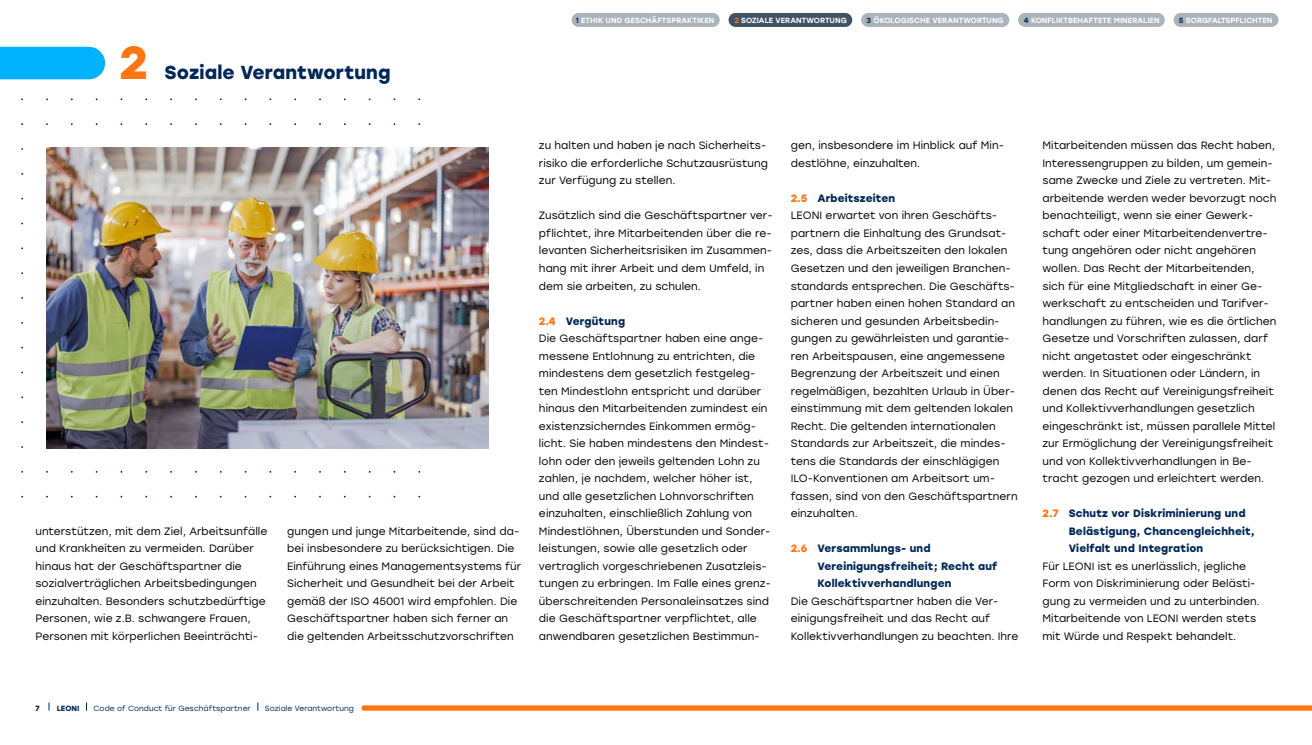
<style>
.page{position:relative;width:1312px;height:745px;background:#fff}
.page>*{position:absolute;margin:0;border:0;box-sizing:border-box;transform-origin:0 0}
.Vorwort_Inhalt{font:700 46.25px "Stolzl";color:#ff7514}
.Kapitelname_klein{font:700 18.75px "Stolzl";letter-spacing:.005em;color:#002857}
.Fließtext{font:10.62px/17.5px "Stolzl";letter-spacing:.005em;color:#000}
.Absatzüberschriften{font:700 10.62px/17.5px "Stolzl";letter-spacing:.015em;color:#002857}
.Navigation_2{font:500 7.5px "Stolzl";letter-spacing:.005em;color:#fff}
.Seitenzahl{font:7.5px "Stolzl";letter-spacing:.005em;color:#002857}
.Seitenzahl-2{font:700 7.5px "Stolzl";letter-spacing:.005em;color:#002857}
.s1{color:#002857}
.s2{color:#ff7514}
</style>
<div class="page">
<div style="left:571px;top:13px;width:148px;height:14px;background:#abb3bb;border-radius:7px"></div>
<div style="left:861px;top:13px;width:148px;height:14px;background:#abb3bb;border-radius:7px"></div>
<div style="left:1017px;top:13px;width:147px;height:14px;background:#abb3bb;border-radius:7px"></div>
<div style="left:1173px;top:13px;width:105px;height:14px;background:#abb3bb;border-radius:7px"></div>
<div style="left:728px;top:13px;width:124px;height:14px;background:#405365;border-radius:7px"></div>
<svg style="left:361px;top:705px;width:950px;height:5px;background:#ff7f26"></svg>
<div style="left:0;top:47px;width:105px;height:32px;background:#00b2ff"></div>
<img style="left:46px;top:147px;width:442px;height:301px">
<p class="Vorwort_Inhalt" style="left:119px;top:30px;width:30px">2</p>
<p class="Kapitelname_klein" style="left:164px;top:59px;width:227px">Soziale Verantwortung</p>
<p class="Navigation_2" style="left:575px;top:15px;width:140px"><span class="s1">1</span> ETHIK UND GESCHÄFTSPRAKTIKEN</p>
<p class="Navigation_2" style="left:734px;top:15px;width:114px"><span class="s2">2</span> SOZIALE VERANTWORTUNG</p>
<p class="Navigation_2" style="left:866px;top:15px;width:139px"><span class="s1">3</span> ÖKOLOGISCHE VERANTWORTUNG</p>
<p class="Navigation_2" style="left:1023px;top:15px;width:137px"><span class="s1">4</span> KONFLIKTBEHAFTETE MINERALIEN</p>
<p class="Navigation_2" style="left:1178px;top:15px;width:95px"><span class="s1">5</span> SORGFALTSPFLICHTEN</p>
<p class="Fließtext" style="left:35px;top:521px;width:233px">unterstützen, mit dem Ziel, Arbeitsunfälle und Krankheiten zu vermeiden. Darüber hinaus hat der Geschäftspartner die sozialverträglichen Arbeitsbedingungen einzuhalten. Besonders schutzbedürftige Personen, wie z.B. schwangere Frauen, Personen mit körperlichen Beeinträchti-</p>
<p class="Fließtext" style="left:287px;top:521px;width:235px">gungen und junge Mitarbeitende, sind da&shy;bei insbesondere zu berücksichtigen. Die Einführung eines Managementsystems für Sicherheit und Gesundheit bei der Arbeit gemäß der ISO 45001 wird empfohlen. Die Geschäftspartner haben sich ferner an die geltenden Arbeitsschutzvorschriften</p>
<p class="Fließtext" style="left:539px;top:136px;width:230px">zu halten und haben je nach Sicherheits&shy;risiko die erforderliche Schutzausrüstung zur Verfügung zu stellen.</p>
<p class="Fließtext" style="left:539px;top:206px;width:235px">Zusätzlich sind die Geschäftspartner ver&shy;pflichtet, ihre Mitarbeitenden über die re&shy;levanten Sicherheitsrisiken im Zusammen&shy;hang mit ihrer Arbeit und dem Umfeld, in dem sie arbeiten, zu schulen.</p>
<p class="Absatzüberschriften" style="left:539px;top:311px;width:88px"><span class="s2">2.4</span> Vergütung</p>
<p class="Fließtext" style="left:539px;top:329px;width:233px">Die Geschäftspartner haben eine ange&shy;messene Entlohnung zu entrichten, die mindestens dem gesetzlich festgeleg&shy;ten Mindestlohn entspricht und darüber hinaus den Mitarbeitenden zumindest ein existenzsicherndes Einkommen ermög&shy;licht. Sie haben mindestens den Mindest&shy;lohn oder den jeweils geltenden Lohn zu zahlen, je nachdem, welcher höher ist, und alle gesetzlichen Lohnvorschriften einzuhalten, einschließlich Zahlung von Mindestlöhnen, Überstunden und Sonder&shy;leistungen, sowie alle gesetzlich oder vertraglich vorgeschriebenen Zusatzleis&shy;tungen zu erbringen. Im Falle eines grenz&shy;überschreitenden Personaleinsatzes sind die Geschäftspartner verpflichtet, alle anwendbaren gesetzlichen Bestimmun-</p>
<p class="Fließtext" style="left:790px;top:136px;width:215px">gen, insbesondere im Hinblick auf Min&shy;destlöhne, einzuhalten.</p>
<p class="Absatzüberschriften" style="left:790px;top:189px;width:106px"><span class="s2">2.5</span> Arbeitszeiten</p>
<p class="Fließtext" style="left:790px;top:206px;width:228px">LEONI erwartet von ihren Geschäfts&shy;partnern die Einhaltung des Grundsat&shy;zes, dass die Arbeitszeiten den lokalen Gesetzen und den jeweiligen Branchen&shy;standards entsprechen. Die Geschäfts&shy;partner haben einen hohen Standard an sicheren und gesunden Arbeitsbedin&shy;gungen zu gewährleisten und garantie&shy;ren Arbeitspausen, eine angemessene Begrenzung der Arbeitszeit und einen regelmäßigen, bezahlten Urlaub in Über&shy;einstimmung mit dem geltenden lokalen Recht. Die geltenden internationalen Standards zur Arbeitszeit, die mindes&shy;tens die Standards der einschlägigen ILO- Konventionen am Arbeitsort um&shy;fassen, sind von den Geschäftspartnern einzuhalten.</p>
<p class="Absatzüberschriften" style="left:817px;top:539px;width:181px;text-indent:-27px"><span class="s2">2.6</span> Versammlungs- und<br>Vereinigungsfreiheit; Recht auf<br>Kollektivverhandlungen</p>
<p class="Fließtext" style="left:790px;top:591px;width:229px">Die Geschäftspartner haben die Ver&shy;einigungsfreiheit und das Recht auf<br>Kollektivverhandlungen zu beachten. Ihre</p>
<p class="Fließtext" style="left:1042px;top:136px;width:235px">Mitarbeitenden müssen das Recht haben, Interessengruppen zu bilden, um gemein&shy;same Zwecke und Ziele zu vertreten. Mit&shy;arbeitende werden weder bevorzugt noch benachteiligt, wenn sie einer Gewerk&shy;schaft oder einer Mitarbeitendenvertre&shy;tung angehören oder nicht angehören wollen. Das Recht der Mitarbeitenden, sich für eine Mitgliedschaft in einer Ge&shy;werkschaft zu entscheiden und Tarifver&shy;handlungen zu führen, wie es die örtlichen Gesetze und Vorschriften zulassen, darf nicht angetastet oder eingeschränkt werden. In Situationen oder Ländern, in denen das Recht auf Vereinigungsfreiheit und Kollektivverhandlungen gesetzlich eingeschränkt ist, müssen parallele Mittel zur Ermöglichung der Vereinigungsfreiheit und von Kollektivverhandlungen in Be&shy;tracht gezogen und erleichtert werden.</p>
<p class="Absatzüberschriften" style="left:1068px;top:504px;width:187px;text-indent:-26px"><span class="s2">2.7</span> Schutz vor Diskriminierung und<br>Belästigung, Chancengleichheit,<br>Vielfalt und Integration</p>
<p class="Fließtext" style="left:1042px;top:556px;width:219px">Für LEONI ist es unerlässlich, jegliche Form von Diskriminierung oder Belästi&shy;gung zu vermeiden und zu unterbinden.<br>Mitarbeitende von LEONI werden stets mit Würde und Respekt behandelt.</p>
<p class="Seitenzahl-2" style="left:35px;top:702px;width:6px">7</p>
<p class="Seitenzahl-2" style="left:57px;top:702px;width:24px">LEONI</p>
<p class="Seitenzahl" style="left:94px;top:702px;width:158px">Code of Conduct für Geschäftspartner</p>
<p class="Seitenzahl" style="left:265px;top:702px;width:90px">Soziale Verantwortung</p>
</div>
